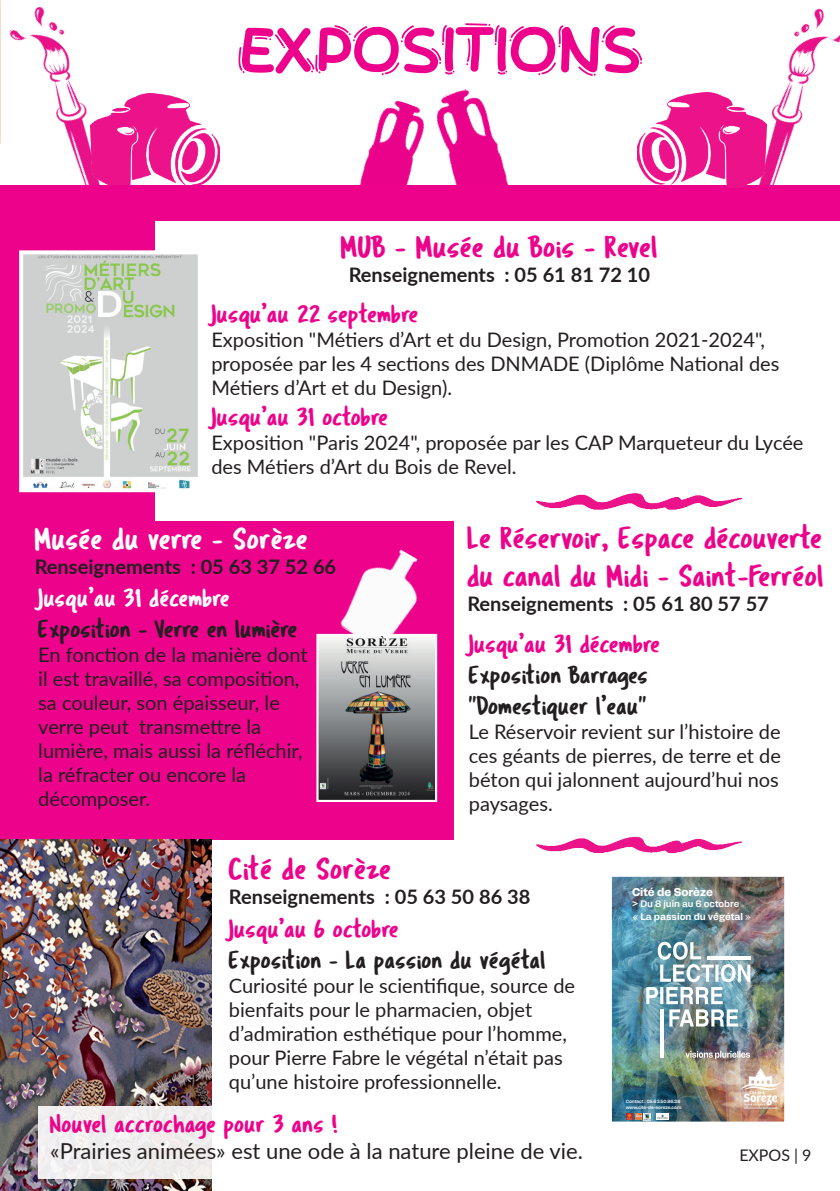
<style>
.page{position:relative;width:840px;height:1191px;background:#fff}
.page>*{position:absolute;margin:0;border:0;box-sizing:border-box;transform-origin:0 0}
.t1{font:60px "Espresso Show";color:#ed028c}
.t2{font:32px/38.4px "Tragic Marker";color:#ed028c}
.t3{font:32px "Tragic Marker";color:#fff}
.t4{font:26px "Tragic Marker";color:#ed028c}
.t5{font:26px/31.2px "Tragic Marker";color:#231f20}
.t6{font:26px "Tragic Marker";color:#fff}
.t7{font:22px "Lato";color:#231f20}
.t8{font:20px/24px "Lato";color:#231f20}
.t9{font:700 20px "Lato";color:#231f20}
.t10{font:16px "Lato";color:#231f20}
.t11{font:800 11.2px "Alfabet";color:#fff}
.t12{font:700 9.6px "Alfabet";color:#fff}
.t13{font:600 9.4px "Alfabet";color:#fff}
.t14{font:600 4.6px/5.4px "Alfabet";color:#fff}
</style>
<div class="page">
<img style="left:0;top:0;width:160px;height:185px">
<img style="left:697px;top:8px;width:142px;height:177px">
<img style="left:91px;top:94px;width:129px;height:91px">
<img style="left:359px;top:100px;width:50px;height:85px">
<img style="left:409px;top:89px;width:100px;height:96px">
<div style="left:0;top:185px;width:839px;height:654px;background:#ed028c"></div>
<div style="left:454px;top:500px;width:385px;height:659px;background:#fff"></div>
<img style="left:637px;top:93px;width:129px;height:94px">
<div style="left:155px;top:221px;width:684px;height:300px;background:#fff"></div>
<img style="left:24px;top:255px;width:173px;height:232px">
<div style="left:19px;top:250px;width:183px;height:242px;border:4px solid #fff"></div>
<img style="left:536px;top:493px;width:207px;height:17px">
<img style="left:536px;top:836px;width:206px;height:17px">
<img style="left:331px;top:549px;width:106px;height:85px">
<img style="left:319px;top:637px;width:115px;height:162px">
<div style="left:316px;top:634px;width:121px;height:168px;border:2px solid #fff"></div>
<img style="left:612px;top:877px;width:171px;height:243px">
<svg style="left:685px;top:1050px;width:64px;height:9px"></svg>
<img style="left:646px;top:941px;width:104px;height:85px">
<svg style="left:706px;top:955px;width:44px;height:4px"></svg>
<svg style="left:659px;top:1009px;width:4px;height:49px"></svg>
<img style="left:740px;top:1068px;width:40px;height:40px">
<svg style="left:626px;top:1113px;width:42px;height:7px"></svg>
<div style="left:608px;top:873px;width:179px;height:251px;border:3px solid #fff"></div>
<img style="left:0;top:839px;width:211px;height:352px">
<div style="left:38px;top:1106px;width:531px;height:72px;background:linear-gradient(to right,#f1eeef,#fff)"></div>
<h1 class="t1" style="left:237px;top:19px;width:406px">EXPOSITIONS</h1>
<h2 class="t2" style="left:340px;top:227px;width:318px">MUB - Musée du Bois - Revel</h2>
<p class="t9" style="left:348px;top:260px;width:303px">Renseignements : 05 61 81 72 10</p>
<h3 class="t4" style="left:211px;top:298px;width:209px">Jusqu’au 22 septembre</h3>
<p class="t8" style="left:211px;top:327px;width:569px">Exposition "Métiers d’Art et du Design, Promotion 2021-2024", proposée par les 4 sections des DNMADE (Diplôme National des<br>Métiers d’Art et du Design).</p>
<h3 class="t4" style="left:211px;top:401px;width:178px">Jusqu’au 31 octobre</h3>
<p class="t8" style="left:211px;top:430px;width:593px">Exposition "Paris 2024", proposée par les CAP Marqueteur du Lycée des Métiers d’Art du Bois de Revel.</p>
<h2 class="t3" style="left:35px;top:519px;width:275px">Musée du verre - Sorèze</h2>
<p class="t9" style="left:35px;top:552px;width:303px">Renseignements : 05 63 37 52 66</p>
<h3 class="t6" style="left:38px;top:582px;width:193px">Jusqu’au 31 décembre</h3>
<h3 class="t5" style="left:38px;top:613px;width:261px">Exposition - Verre en lumière</h3>
<p class="t8" style="left:38px;top:642px;width:271px">En fonction de la manière dont il est travaillé, sa composition, sa couleur, son épaisseur, le verre peut transmettre la lumière, mais aussi la réfléchir, la réfracter ou encore la décomposer.</p>
<h2 class="t2" style="left:467px;top:518px;width:358px">Le Réservoir, Espace découverte du canal du Midi - Saint-Ferréol</h2>
<p class="t9" style="left:467px;top:589px;width:303px">Renseignements : 05 61 80 57 57</p>
<h3 class="t4" style="left:468px;top:627px;width:193px">Jusqu’au 31 décembre</h3>
<h3 class="t5" style="left:468px;top:658px;width:181px">Exposition Barrages "Domestiquer l’eau"</h3>
<p class="t8" style="left:468px;top:719px;width:313px;text-align:justify">Le Réservoir revient sur l’histoire de ces géants de pierres, de terre et de béton qui jalonnent aujourd’hui nos paysages.</p>
<h2 class="t2" style="left:229px;top:849px;width:164px">Cité de Sorèze</h2>
<p class="t9" style="left:229px;top:882px;width:303px">Renseignements : 05 63 50 86 38</p>
<h3 class="t4" style="left:229px;top:912px;width:172px">Jusqu’au 6 octobre</h3>
<h3 class="t5" style="left:229px;top:944px;width:318px">Exposition - La passion du végétal</h3>
<p class="t8" style="left:229px;top:973px;width:347px">Curiosité pour le scientifique, source de bienfaits pour le pharmacien, objet d’admiration esthétique pour l’homme, pour Pierre Fabre le végétal n’était pas qu’une histoire professionnelle.</p>
<h3 class="t4" style="left:50px;top:1107px;width:289px">Nouvel accrochage pour 3 ans !</h3>
<p class="t7" style="left:50px;top:1135px;width:534px">«Prairies animées» est une ode à la nature pleine de vie.</p>
<p class="t11" style="left:631px;top:884px;width:82px">Cité de Sorèze</p>
<p class="t13" style="left:631px;top:897px;width:109px">&gt; Du 8 juin au 6 octobre</p>
<p class="t12" style="left:632px;top:909px;width:119px">« La passion du végétal »</p>
<p class="t14" style="left:625px;top:1098px;width:57px">Contact : 05.63.50.86.38 www.cite-de-soreze.com</p>
<p class="t10" style="left:739px;top:1143px;width:74px">EXPOS | 9</p>
</div>
